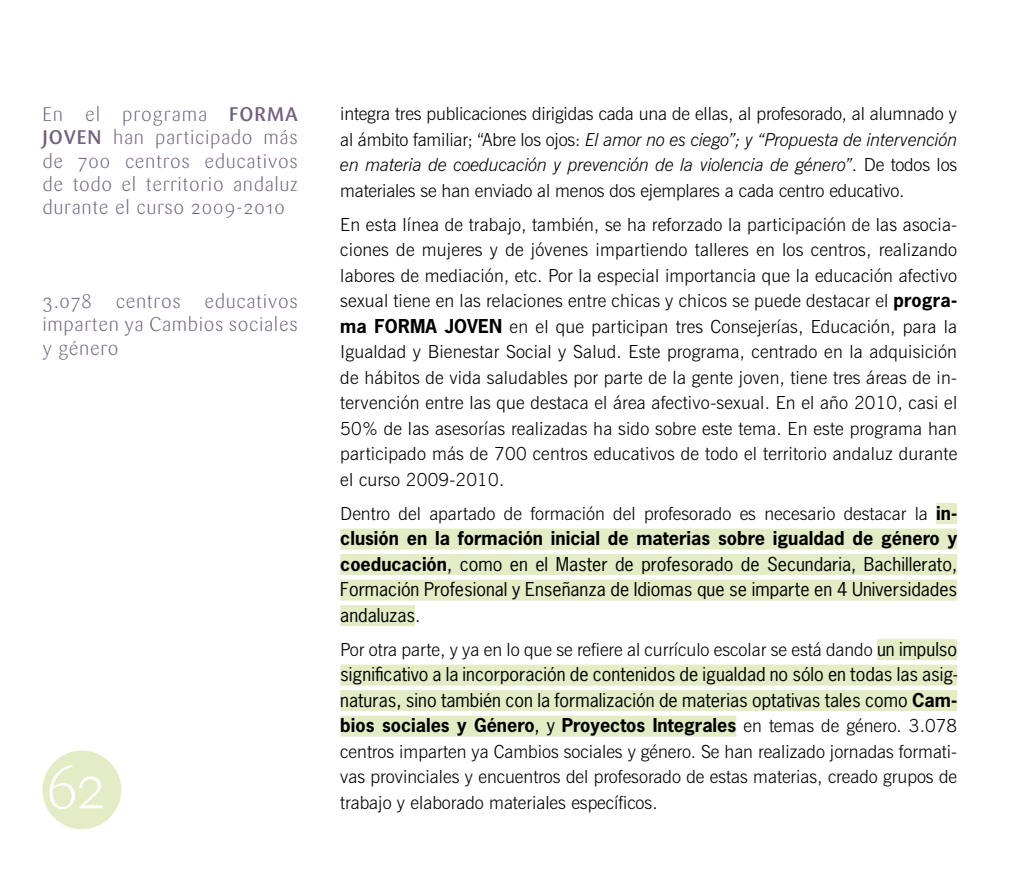
<style>
.page{position:relative;width:1021px;height:893px;background:#fff}
.page>*{position:absolute;margin:0;border:0;box-sizing:border-box;transform-origin:0 0}
.t1{font:300 60px "Sari";color:#fff}
.t2{font:300 19.5px/23.4px "Sari";letter-spacing:.03em;color:#735f80;text-align:justify}
.t3{font:300 18px/25.5px "News Gothic BT";color:#000;text-align:justify}
.t4{font:18px/25.5px "News Gothic Std";color:#000;text-align:justify}
.s1{font-weight:500}
.s2{font-style:italic}
.s3{font-family:"News Gothic Std";font-weight:700}
.s4{font-weight:700}
.s5{font-family:"News Gothic BT";font-weight:300}
.s6{font-family:"News Gothic Std";font-weight:400}
</style>
<div class="page">
<div style="left:43px;top:750px;width:78px;height:79px;background:#e3ecc5;border-radius:50%"></div>
<div style="left:936px;top:503px;width:21px;height:21px;background:#e3ecc5"></div>
<div style="left:340px;top:529px;width:617px;height:21px;background:#e3ecc5"></div>
<div style="left:340px;top:554px;width:617px;height:21px;background:#e3ecc5"></div>
<div style="left:340px;top:580px;width:617px;height:21px;background:#e3ecc5"></div>
<div style="left:340px;top:605px;width:75px;height:21px;background:#e3ecc5"></div>
<div style="left:877px;top:639px;width:80px;height:21px;background:#e3ecc5"></div>
<div style="left:340px;top:665px;width:617px;height:21px;background:#e3ecc5"></div>
<div style="left:340px;top:690px;width:617px;height:21px;background:#e3ecc5"></div>
<div style="left:340px;top:716px;width:396px;height:21px;background:#e3ecc5"></div>
<p class="t2" style="left:43px;top:103px;width:257px">En el programa <span class="s1">FORMA JOVEN</span> han participado más de 700 centros educativos de todo el territorio andaluz durante el curso 2009-2010</p>
<p class="t2" style="left:43px;top:290px;width:257px">3.078 centros educativos imparten ya Cambios sociales y género</p>
<h1 class="t1" style="left:45px;top:753px;width:63px">62</h1>
<p class="t3" style="left:340px;top:101px;width:618px">integra tres publicaciones dirigidas cada una de ellas, al profesorado, al alumnado y al ámbito familiar; “Abre los ojos: <span class="s2">El amor no es ciego”; y “Propuesta de intervención en materia de coeducación y prevención de la violencia de género”</span>. De todos los materiales se han enviado al menos dos ejemplares a cada centro educativo.</p>
<p class="t3" style="left:340px;top:211px;width:618px">En esta línea de trabajo, también, se ha reforzado la participación de las asocia&shy;ciones de mujeres y de jóvenes impartiendo talleres en los centros, realizando labores de mediación, etc. Por la especial importancia que la educación afectivo sexual tiene en las relaciones entre chicas y chicos se puede destacar el <span class="s3">progra&shy;ma FORMA JOVEN</span> en el que participan tres Consejerías, Educación, para la Igualdad y Bienestar Social y Salud. Este programa, centrado en la adquisición de hábitos de vida saludables por parte de la gente joven, tiene tres áreas de in&shy;tervención entre las que destaca el área afectivo-sexual. En el año 2010, casi el 50% de las asesorías realizadas ha sido sobre este tema. En este programa han participado más de 700 centros educativos de todo el territorio andaluz durante el curso 2009-2010.</p>
<p class="t3" style="left:340px;top:500px;width:618px">Dentro del apartado de formación del profesorado es necesario destacar la <span class="s3">in-</span></p>
<p class="t4" style="left:340px;top:525px;width:618px"><span class="s4">clusión en la formación inicial de materias sobre igualdad de género y coeducación</span>, como en el Master de profesorado de Secundaria, Bachillerato, Formación Profesional y Enseñanza de Idiomas que se imparte en 4 Universidades andaluzas<span class="s5">.</span></p>
<p class="t3" style="left:340px;top:636px;width:618px">Por otra parte, y ya en lo que se refiere al currículo escolar se está dando <span class="s6">un impulso</span></p>
<p class="t4" style="left:340px;top:661px;width:618px">significativo a la incorporación de contenidos de igualdad no sólo en todas las asig&shy;naturas, sino también con la formalización de materias optativas tales como <span class="s4">Cam&shy;bios sociales y Género</span>, y <span class="s4">Proyectos Integrales</span> <span class="s5">en temas de género. 3.078</span></p>
<p class="t3" style="left:340px;top:738px;width:618px">centros imparten ya Cambios sociales y género. Se han realizado jornadas formati&shy;vas provinciales y encuentros del profesorado de estas materias, creado grupos de trabajo y elaborado materiales específicos.</p>
</div>
